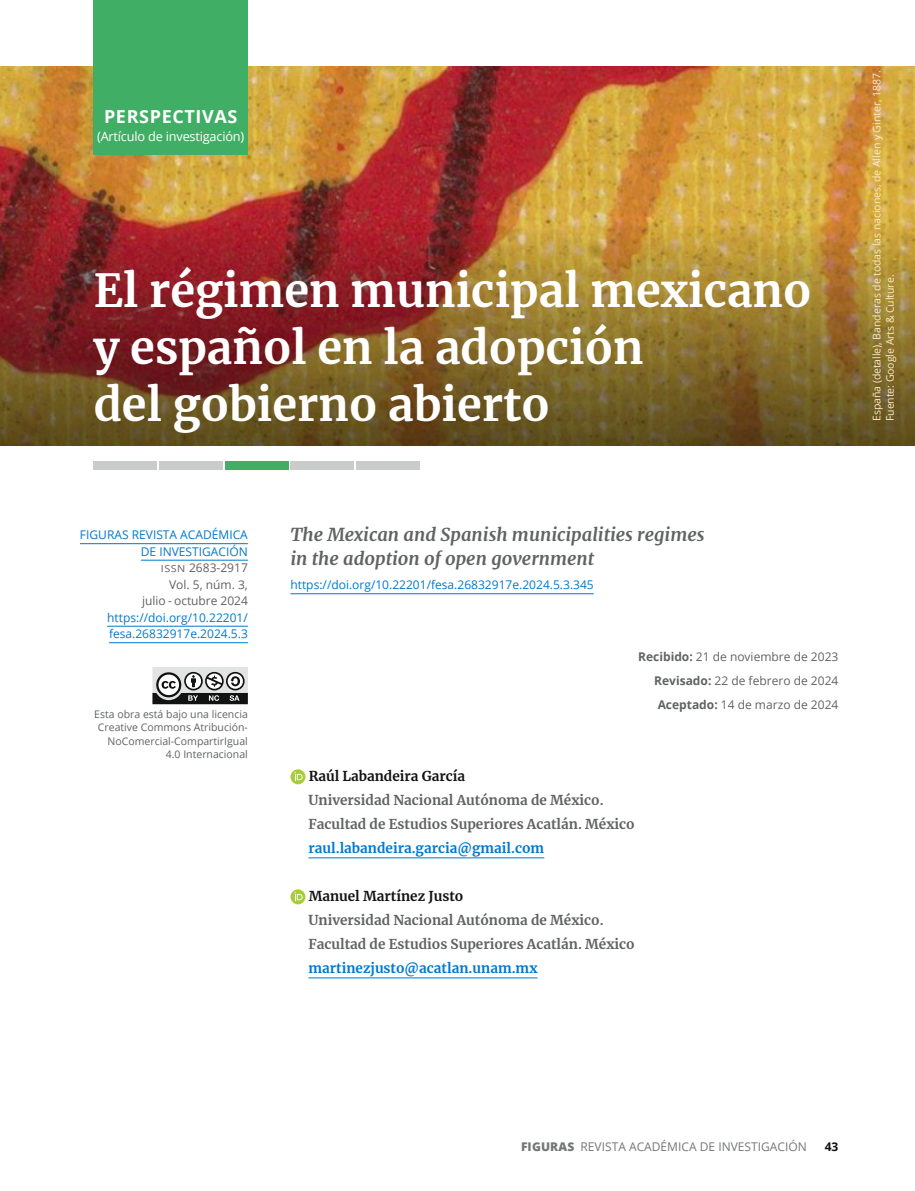
<style>
.page{position:relative;width:915px;height:1191px;background:#fff}
.page>*{position:absolute;margin:0;border:0;box-sizing:border-box;transform-origin:0 0}
.t1{font:700 45px/57px "Merriweather";color:#fff}
.t2{font:italic 700 18px/24px "Merriweather";color:#606362}
.t3{font:700 18px "Open Sans";letter-spacing:.035em;color:#fff}
.t4{font:700 13.5px/24px "Merriweather";color:#606362}
.t5{font:700 13.5px "Merriweather";color:#0079cd}
.t6{font:700 13.5px "Merriweather";color:#121212}
.t7{font:12.75px "Open Sans";letter-spacing:-.015em;color:#fff}
.t8{font:12px/16.5px "Open Sans";color:#0079cd;text-align:right}
.t9{font:12px/24px "Open Sans";color:#606362;text-align:justify}
.t10{font:12px "Open Sans";color:#757776}
.t11{font:700 12px "Open Sans";color:#121212}
.t12{font:10.5px/13.5px "Open Sans";color:#606362;text-align:right}
.t13{font:10.5px/13.5px "Open Sans";letter-spacing:-.005em;color:#fcebc9}
.s1{font-size:9.6px;color:#606362}
.s2{color:#606362}
.s3{font-weight:700}
.s4{font-weight:800}
</style>
<div class="page">
<hr style="left:80px;top:543px;width:168px;height:1px;background:#0079cd">
<hr style="left:141px;top:560px;width:107px;height:1px;background:#0079cd">
<hr style="left:107px;top:626px;width:141px;height:1px;background:#0079cd">
<hr style="left:109px;top:642px;width:139px;height:1px;background:#0079cd">
<div style="left:152px;top:693px;width:96px;height:11px;background:#121212"></div>
<svg style="left:152px;top:667px;width:96px;height:34px"></svg>
<img style="left:0;top:67px;width:914px;height:138px">
<img style="left:0;top:205px;width:914px;height:240px">
<div style="left:94px;top:461px;width:63px;height:8px;background:#c9cccb"></div>
<div style="left:159px;top:461px;width:64px;height:8px;background:#c9cccb"></div>
<div style="left:225px;top:461px;width:63px;height:8px;background:#40af65"></div>
<div style="left:290px;top:461px;width:64px;height:8px;background:#c9cccb"></div>
<div style="left:356px;top:461px;width:63px;height:8px;background:#c9cccb"></div>
<hr style="left:290px;top:593px;width:303px;height:1px;background:#0079cd">
<hr style="left:308px;top:857px;width:236px;height:1px;background:#0079cd">
<hr style="left:308px;top:977px;width:229px;height:1px;background:#0079cd">
<svg style="left:290px;top:769px;width:15px;height:15px"></svg>
<svg style="left:294px;top:772px;width:8px;height:8px"></svg>
<svg style="left:290px;top:889px;width:15px;height:15px"></svg>
<svg style="left:294px;top:892px;width:8px;height:8px"></svg>
<div style="left:94px;top:0;width:154px;height:154px;background:#40af65"></div>
<h2 class="t3" style="left:104px;top:104px;width:135px">PERSPECTIVAS</h2>
<p class="t7" style="left:97px;top:127px;width:148px">(Artículo de investigación)</p>
<h1 class="t1" style="left:94px;top:261px;width:719px">El régimen municipal mexicano y español en la adopción<br>del gobierno abierto</h1>
<p class="t13" style="left:869px;top:421px;width:352px;rotate:-90deg">España (detalle), Banderas de todas las naciones, de Allen y Ginter, 1887.<br>Fuente: Google Arts &amp; Culture.</p>
<p class="t8" style="left:80px;top:526px;width:169px">FIGURAS REVISTA ACADÉMICA<br>DE INVESTIGACIÓN<br><span class="s1">ISSN</span> <span class="s2">2683-2917<br>Vol. 5, núm. 3,<br>julio - octubre 2024</span></p>
<p class="t8" style="left:107px;top:609px;width:142px;text-align:left">https://doi.org/10.22201/ fesa.26832917e.2024.5.3</p>
<p class="t12" style="left:94px;top:707px;width:155px">Esta obra está bajo una licencia<br>Creative Commons Atribución-<br>NoComercial-CompartirIgual<br>4.0 Internacional</p>
<h2 class="t2" style="left:290px;top:522px;width:415px">The Mexican and Spanish municipalities regimes in the adoption of open government</h2>
<p class="t8" style="left:290px;top:576px;width:305px">https://doi.org/10.22201/fesa.26832917e.2024.5.3.345</p>
<p class="t9" style="left:654px;top:644px;width:186px;text-indent:-16px"><span class="s3">Recibido:</span> 21 de noviembre de 2023<br><span class="s3">Revisado:</span> 22 de febrero de 2024<br><span class="s3">Aceptado:</span> 14 de marzo de 2024</p>
<p class="t6" style="left:308px;top:767px;width:158px">Raúl Labandeira García</p>
<p class="t4" style="left:308px;top:788px;width:327px">Universidad Nacional Autónoma de México.<br>Facultad de Estudios Superiores Acatlán. México</p>
<p class="t5" style="left:308px;top:839px;width:237px">raul.labandeira.garcia@gmail.com</p>
<p class="t6" style="left:308px;top:887px;width:156px">Manuel Martínez Justo</p>
<p class="t4" style="left:308px;top:908px;width:327px">Universidad Nacional Autónoma de México.<br>Facultad de Estudios Superiores Acatlán. México</p>
<p class="t5" style="left:308px;top:959px;width:230px">martinezjusto@acatlan.unam.mx</p>
<p class="t10" style="left:521px;top:1138px;width:287px"><span class="s4">FIGURAS</span> REVISTA ACADÉMICA DE INVESTIGACIÓN</p>
<p class="t11" style="left:824px;top:1137px;width:15px">43</p>
</div>
